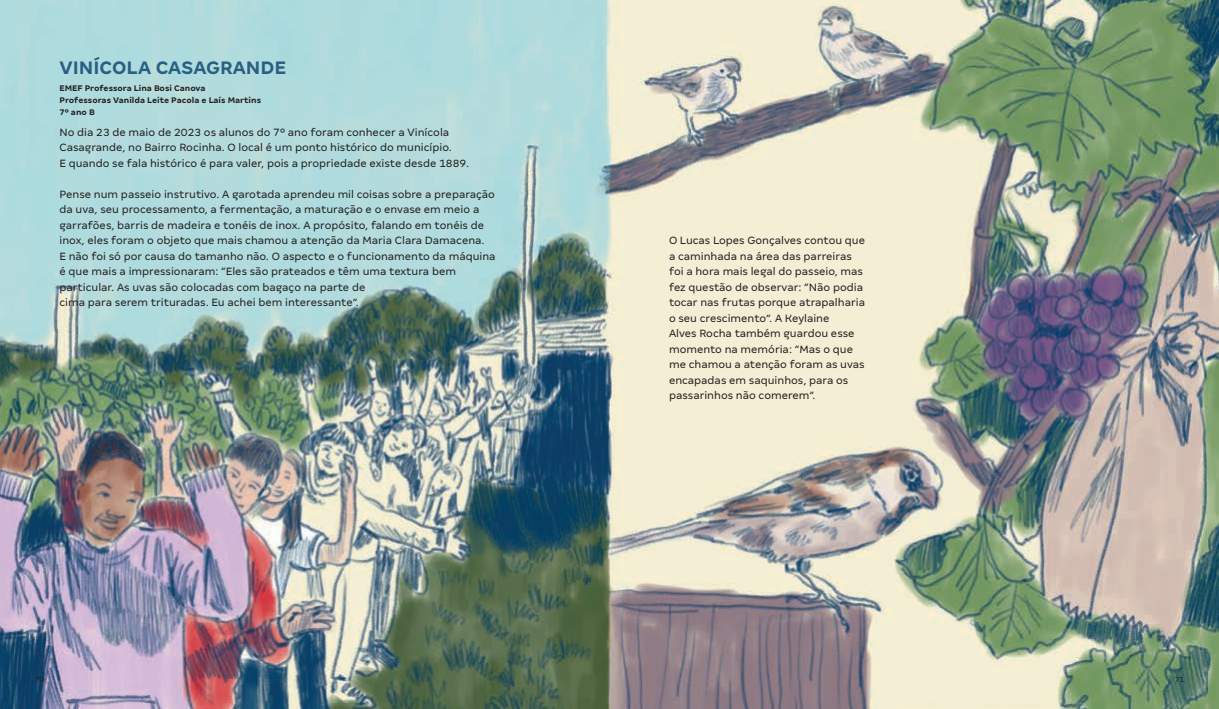
<style>
.page{position:relative;width:1219px;height:709px;background:#fff}
.page>*{position:absolute;margin:0;border:0;box-sizing:border-box;transform-origin:0 0}
.t1{font:700 20px "Margem";color:#2a5f84}
.t2{font:11.7px/15.5px "Margem";color:#231f20}
.t3{font:700 9px/12px "Margem";color:#231f20}
.t4{font:8px "Margem";color:#231f20}
</style>
<div class="page">
<img style="left:0;top:0;width:1219px;height:709px">
<h1 class="t1" style="left:60px;top:55px;width:228px">VINÍCOLA CASAGRANDE</h1>
<p class="t3" style="left:60px;top:82px;width:203px">EMEF Professora Lina Bosi Canova<br>Professoras Vanilda Leite Pacola e Laís Martins<br>7º ano B</p>
<p class="t2" style="left:60px;top:124px;width:411px">No dia 23 de maio de 2023 os alunos do 7º ano foram conhecer a Vinícola<br>Casagrande, no Bairro Rocinha. O local é um ponto histórico do município.<br>E quando se fala histórico é para valer, pois a propriedade existe desde 1889.</p>
<p class="t2" style="left:60px;top:186px;width:438px">Pense num passeio instrutivo. A garotada aprendeu mil coisas sobre a preparação da uva, seu processamento, a fermentação, a maturação e o envase em meio a garrafões, barris de madeira e tonéis de inox. A propósito, falando em tonéis de inox, eles foram o objeto que mais chamou a atenção da Maria Clara Damacena.<br>E não foi só por causa do tamanho não. O aspecto e o funcionamento da máquina é que mais a impressionaram: “Eles são prateados e têm uma textura bem particular. As uvas são colocadas com bagaço na parte de<br>cima para serem trituradas. Eu achei bem interessante”.</p>
<p class="t2" style="left:669px;top:232px;width:198px">O Lucas Lopes Gonçalves contou que a caminhada na área das parreiras foi a hora mais legal do passeio, mas fez questão de observar: “Não podia tocar nas frutas porque atrapalharia o seu crescimento”. A Keylaine<br>Alves Rocha também guardou esse momento na memória: “Mas o que me chamou a atenção foram as uvas encapadas em saquinhos, para os passarinhos não comerem”.</p>
<p class="t4" style="left:35px;top:675px;width:11px">70</p>
<p class="t4" style="left:1175px;top:675px;width:11px">71</p>
</div>
